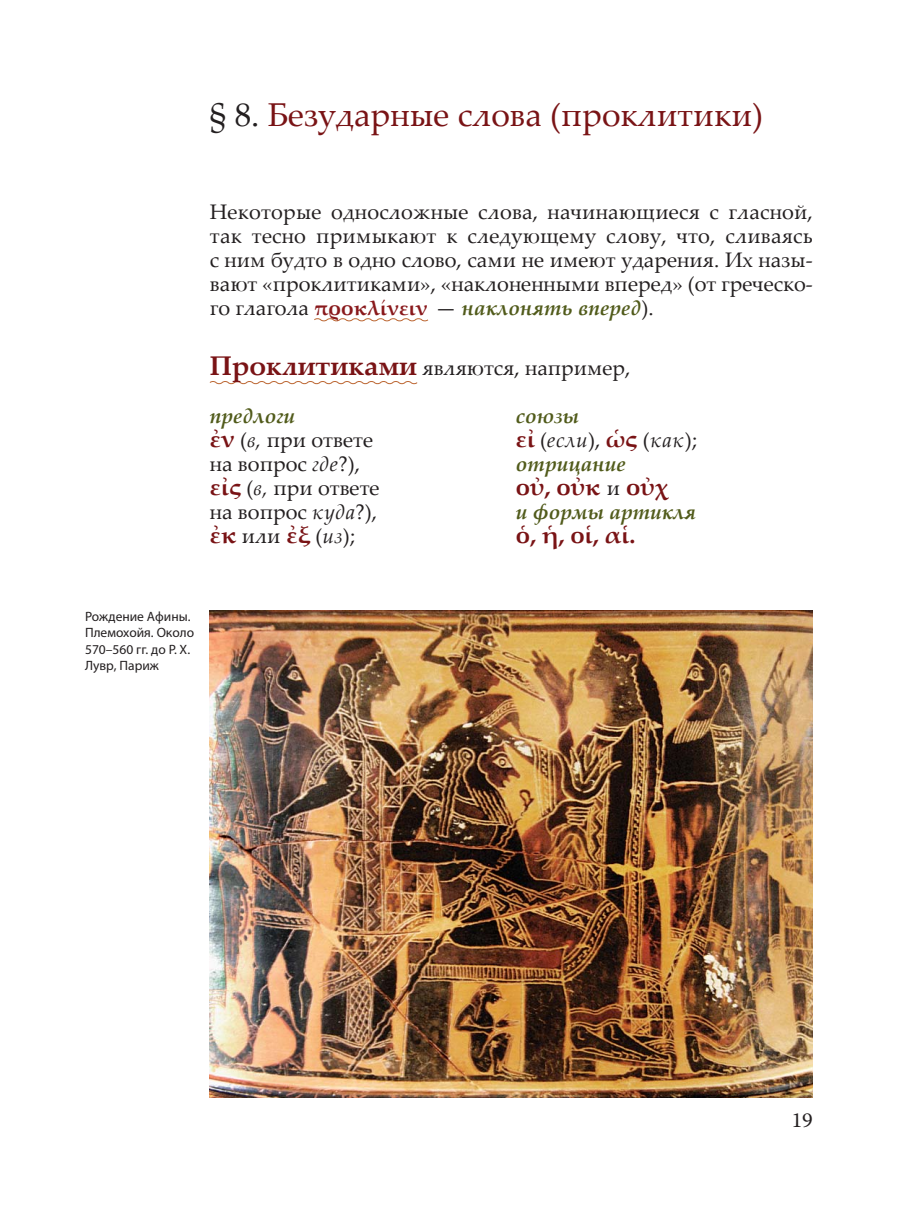
<style>
.page{position:relative;width:915px;height:1217px;background:#fff}
.page>*{position:absolute;margin:0;border:0;box-sizing:border-box;transform-origin:0 0}
.t1{font:33px "Palatino Linotype";color:#791315}
.t2{font:700 24px "Palatino Linotype";color:#791315}
.t3{font:21px/24px "Palatino Linotype";color:#231f20;text-align:justify}
.t4{font:italic 700 21px/24px "Palatino Linotype";color:#515b1b}
.t5{font:21px "Warnock Pro";color:#231f20}
.t6{font:13.5px/16.5px "Myriad Pro";color:#231f20}
.s1{color:#231f20}
.s2{font-weight:700;color:#89191c}
.s3{font-weight:700;font-style:italic;color:#515b1b}
.s4{font-weight:700;font-size:27px;color:#791315}
.s5{font-weight:700;font-size:24px;color:#791315}
.s6{font-style:italic}
.s7{font-style:normal;font-size:24px;color:#791315}
.s8{font-weight:400;font-style:normal;color:#231f20}
.s9{font-weight:400;color:#231f20}
.s10{font-weight:400;font-size:21px;color:#231f20}
</style>
<div class="page">
<svg style="left:314px;top:318px;width:115px;height:4px"></svg>
<img style="left:210px;top:610px;width:602px;height:487px">
<svg style="left:209px;top:381px;width:209px;height:4px"></svg>
<h1 class="t1" style="left:210px;top:92px;width:554px"><span class="s1">§ 8.</span> Безударные слова (проклитики)</h1>
<p class="t3" style="left:210px;top:199px;width:604px">Некоторые односложные слова, начинающиеся с гласной, так тесно примыкают к следующему слову, что, сливаясь с ним будто в одно слово, сами не имеют ударения. Их назы&shy;вают «проклитиками», «наклоненными вперед» (от греческо&shy;го глагола <span class="s2">προκλίνειν</span> — <span class="s3">наклонять вперед</span>).</p>
<p class="t3" style="left:210px;top:355px;width:422px"><span class="s4">Проклитиками</span> являются, например,</p>
<p class="t3" style="left:210px;top:403px;width:171px;text-align:left"><span class="s3">предлоги<br></span><span class="s5">ἐν</span> (<span class="s6">в,</span> при ответе на вопрос <span class="s6">где</span>?), <span class="s5">εἰς</span> (<span class="s6">в,</span> при ответе на вопрос <span class="s6">куда</span>?), <span class="s5">ἐκ</span> или <span class="s5">ἐξ</span> (<span class="s6">из</span>);</p>
<p class="t4" style="left:515px;top:403px;width:182px">союзы<br><span class="s7">εἰ</span> <span class="s8">(</span><span class="s9">если</span><span class="s8">),</span> <span class="s7">ὡς</span> <span class="s8">(</span><span class="s9">как</span><span class="s8">); </span>отрицание</p>
<p class="t2" style="left:515px;top:470px;width:154px">οὐ, οὐκ <span class="s10">и</span> οὐχ</p>
<p class="t4" style="left:515px;top:499px;width:182px">и формы артикля</p>
<p class="t2" style="left:515px;top:518px;width:121px">ὁ, ἡ, οἱ, αἱ.</p>
<p class="t6" style="left:85px;top:609px;width:110px">Рождение Афины.<br>Племохойя. Около<br>570–560 гг. до Р. Х.<br>Лувр, Париж</p>
<p class="t5" style="left:791px;top:1111px;width:23px">19</p>
</div>
